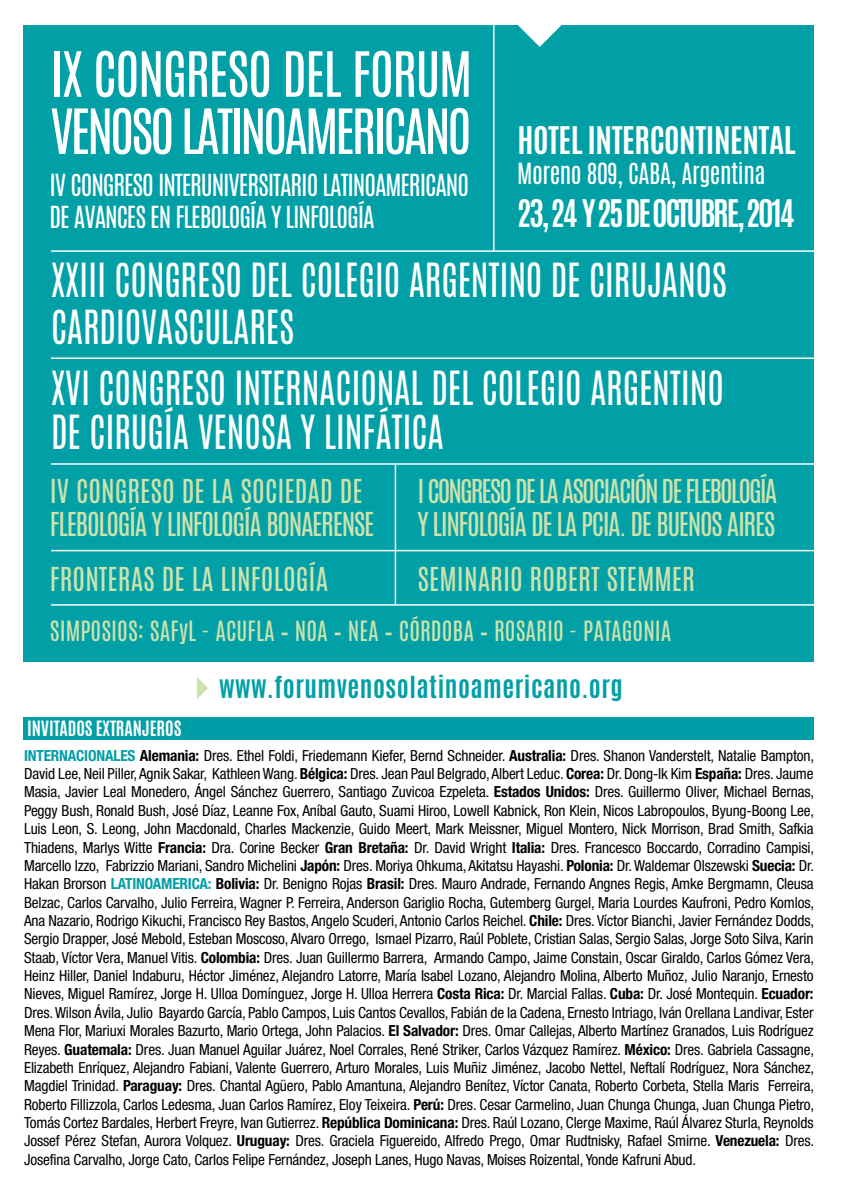
<style>
.page{position:relative;width:842px;height:1191px;background:#fff}
.page>*{position:absolute;margin:0;border:0;box-sizing:border-box;transform-origin:0 0}
.t1{font:52.9px/57.2px "Antonio";letter-spacing:-.065em;color:#fff}
.t2{font:39.3px/47.2px "Antonio";letter-spacing:-.005em;color:#fff;scale:.91 1}
.t3{font:700 31.8px "Antonio";letter-spacing:-.07em;color:#fff}
.t4{font:700 31.8px "Antonio";letter-spacing:-.015em;color:#fff}
.t5{font:27.5px/33px "Antonio";letter-spacing:-.075em;color:#cee2ad}
.t6{font:27.5px/33px "Antonio";letter-spacing:-.05em;color:#cee2ad}
.t7{font:27.5px "Antonio";color:#cee2ad}
.t8{font:25.4px/31.8px "Antonio";letter-spacing:-.045em;color:#fff}
.t9{font:700 25.4px "Antonio";letter-spacing:.02em;color:#00a0a6}
.t10{font:24.4px "Antonio";letter-spacing:-.02em;color:#fff}
.t11{font:23.3px "Antonio";color:#cee2ad}
.t12{font:700 17.6px "Antonio";letter-spacing:-.005em;color:#fff}
.t13{font:condensed 15.3px/18.4px "Helvetica Neue";letter-spacing:-.01em;color:#000001;text-align:justify}
.s1{font-weight:700;color:#009da7}
.s2{font-weight:700}
</style>
<div class="page">
<div style="left:23px;top:25px;width:791px;height:636px;background:#00a0a6"></div>
<svg style="left:518px;top:25px;width:44px;height:22px"></svg>
<div style="left:23px;top:716px;width:791px;height:23px;background:#009fa7"></div>
<svg style="left:197px;top:677px;width:11px;height:22px"></svg>
<hr style="left:51px;top:250px;width:774px;height:2px;background:#fff">
<hr style="left:51px;top:357px;width:774px;height:2px;background:#fff">
<hr style="left:51px;top:463px;width:774px;height:2px;background:#fff">
<hr style="left:51px;top:550px;width:774px;height:1px;background:#fff">
<hr style="left:51px;top:604px;width:774px;height:1px;background:#fff">
<hr style="left:395px;top:464px;width:1px;height:141px;background:#fff">
<hr style="left:493px;top:24px;width:1px;height:227px;background:#fff">
<h1 class="t1" style="left:50px;top:46px;width:424px">IX CONGRESO DEL FORUM<br>VENOSO LATINOAMERICANO</h1>
<h3 class="t8" style="left:50px;top:169px;width:421px">IV CONGRESO INTERUNIVERSITARIO LATINOAMERICANO<br>DE AVANCES EN FLEBOLOGÍA Y LINFOLOGÍA</h3>
<h3 class="t4" style="left:517px;top:118px;width:280px">HOTEL INTERCONTINENTAL</h3>
<h3 class="t10" style="left:517px;top:156px;width:250px">Moreno 809, CABA, Argentina</h3>
<h3 class="t3" style="left:517px;top:191px;width:279px">23, 24 Y 25 DE OCTUBRE, 2014</h3>
<h2 class="t2" style="left:51px;top:257px;width:744px">XXIII CONGRESO DEL COLEGIO ARGENTINO DE CIRUJANOS<br>CARDIOVASCULARES</h2>
<h2 class="t2" style="left:51px;top:365px;width:741px">XVI CONGRESO INTERNACIONAL DEL COLEGIO ARGENTINO</h2>
<h2 class="t2" style="left:51px;top:409px;width:433px">DE CIRUGÍA VENOSA Y LINFÁTICA</h2>
<h3 class="t6" style="left:50px;top:474px;width:326px">IV CONGRESO DE LA SOCIEDAD DE<br>FLEBOLOGÍA Y LINFOLOGÍA BONAERENSE</h3>
<h3 class="t5" style="left:417px;top:474px;width:362px">I CONGRESO DE LA ASOCIACIÓN DE FLEBOLOGÍA<br>Y LINFOLOGÍA DE LA PCIA. DE BUENOS AIRES</h3>
<h3 class="t7" style="left:50px;top:559px;width:280px">FRONTERAS DE LA LINFOLOGÍA</h3>
<h3 class="t7" style="left:417px;top:559px;width:279px">SEMINARIO ROBERT STEMMER</h3>
<h3 class="t11" style="left:50px;top:615px;width:623px">SIMPOSIOS: SAFyL - ACUFLA – NOA – NEA – CÓRDOBA – ROSARIO - PATAGONIA</h3>
<p class="t12" style="left:27px;top:716px;width:156px">INVITADOS EXTRANJEROS</p>
<h3 class="t9" style="left:219px;top:669px;width:405px">www.forumvenosolatinoamericano.org</h3>
<p class="t13" style="left:24px;top:747px;width:792px"><span class="s1">INTERNACIONALES</span> <span class="s2">Alemania:</span> Dres. Ethel Foldi, Friedemann Kiefer, Bernd Schneider. <span class="s2">Australia:</span> Dres. Shanon Vanderstelt, Natalie Bampton, David Lee, Neil Piller, Agnik Sakar, Kathleen Wang. <span class="s2">Bélgica:</span> Dres. Jean Paul Belgrado, Albert Leduc. <span class="s2">Corea:</span> Dr. Dong-Ik Kim <span class="s2">España:</span> Dres. Jaume Masia, Javier Leal Monedero, Ángel Sánchez Guerrero, Santiago Zuvicoa Ezpeleta. <span class="s2">Estados Unidos:</span> Dres. Guillermo Oliver, Michael Bernas, Peggy Bush, Ronald Bush, José Díaz, Leanne Fox, Aníbal Gauto, Suami Hiroo, Lowell Kabnick, Ron Klein, Nicos Labropoulos, Byung-Boong Lee, Luis Leon, S. Leong, John Macdonald, Charles Mackenzie, Guido Meert, Mark Meissner, Miguel Montero, Nick Morrison, Brad Smith, Safkia Thiadens, Marlys Witte <span class="s2">Francia:</span> Dra. Corine Becker <span class="s2">Gran Bretaña:</span> Dr. David Wright <span class="s2">Italia:</span> Dres. Francesco Boccardo, Corradino Campisi, Marcello Izzo, Fabrizzio Mariani, Sandro Michelini <span class="s2">Japón:</span> Dres. Moriya Ohkuma, Akitatsu Hayashi. <span class="s2">Polonia:</span> Dr. Waldemar Olszewski <span class="s2">Suecia:</span> Dr.<br>Hakan Brorson <span class="s1">LATINOAMERICA:</span> <span class="s2">Bolivia:</span> Dr. Benigno Rojas <span class="s2">Brasil:</span> Dres. Mauro Andrade, Fernando Angnes Regis, Amke Bergmamn, Cleusa Belzac, Carlos Carvalho, Julio Ferreira, Wagner P. Ferreira, Anderson Gariglio Rocha, Gutemberg Gurgel, Maria Lourdes Kaufroni, Pedro Komlos, Ana Nazario, Rodrigo Kikuchi, Francisco Rey Bastos, Angelo Scuderi, Antonio Carlos Reichel. <span class="s2">Chile:</span> Dres. Víctor Bianchi, Javier Fernández Dodds, Sergio Drapper, José Mebold, Esteban Moscoso, Alvaro Orrego, Ismael Pizarro, Raúl Poblete, Cristian Salas, Sergio Salas, Jorge Soto Silva, Karin Staab, Víctor Vera, Manuel Vitis. <span class="s2">Colombia:</span> Dres. Juan Guillermo Barrera, Armando Campo, Jaime Constain, Oscar Giraldo, Carlos Gómez Vera, Heinz Hiller, Daniel Indaburu, Héctor Jiménez, Alejandro Latorre, María Isabel Lozano, Alejandro Molina, Alberto Muñoz, Julio Naranjo, Ernesto Nieves, Miguel Ramírez, Jorge H. Ulloa Domínguez, Jorge H. Ulloa Herrera <span class="s2">Costa Rica:</span> Dr. Marcial Fallas. <span class="s2">Cuba:</span> Dr. José Montequin. <span class="s2">Ecuador:<br></span>Dres. Wilson Ávila, Julio Bayardo García, Pablo Campos, Luis Cantos Cevallos, Fabián de la Cadena, Ernesto Intriago, Iván Orellana Landivar, Ester Mena Flor, Mariuxi Morales Bazurto, Mario Ortega, John Palacios. <span class="s2">El Salvador:</span> Dres. Omar Callejas, Alberto Martínez Granados, Luis Rodríguez Reyes. <span class="s2">Guatemala:</span> Dres. Juan Manuel Aguilar Juárez, Noel Corrales, René Striker, Carlos Vázquez Ramírez. <span class="s2">México:</span> Dres. Gabriela Cassagne, Elizabeth Enríquez, Alejandro Fabiani, Valente Guerrero, Arturo Morales, Luis Muñiz Jiménez, Jacobo Nettel, Neftalí Rodríguez, Nora Sánchez, Magdiel Trinidad. <span class="s2">Paraguay:</span> Dres. Chantal Agüero, Pablo Amantuna, Alejandro Benítez, Víctor Canata, Roberto Corbeta, Stella Maris Ferreira, Roberto Fillizzola, Carlos Ledesma, Juan Carlos Ramírez, Eloy Teixeira. <span class="s2">Perú:</span> Dres. Cesar Carmelino, Juan Chunga Chunga, Juan Chunga Pietro, Tomás Cortez Bardales, Herbert Freyre, Ivan Gutierrez. <span class="s2">República Dominicana:</span> Dres. Raúl Lozano, Clerge Maxime, Raúl Álvarez Sturla, Reynolds Jossef Pérez Stefan, Aurora Volquez. <span class="s2">Uruguay:</span> Dres. Graciela Figuereido, Alfredo Prego, Omar Rudtnisky, Rafael Smirne. <span class="s2">Venezuela:</span> Dres.<br>Josefina Carvalho, Jorge Cato, Carlos Felipe Fernández, Joseph Lanes, Hugo Navas, Moises Roizental, Yonde Kafruni Abud.</p>
</div>
